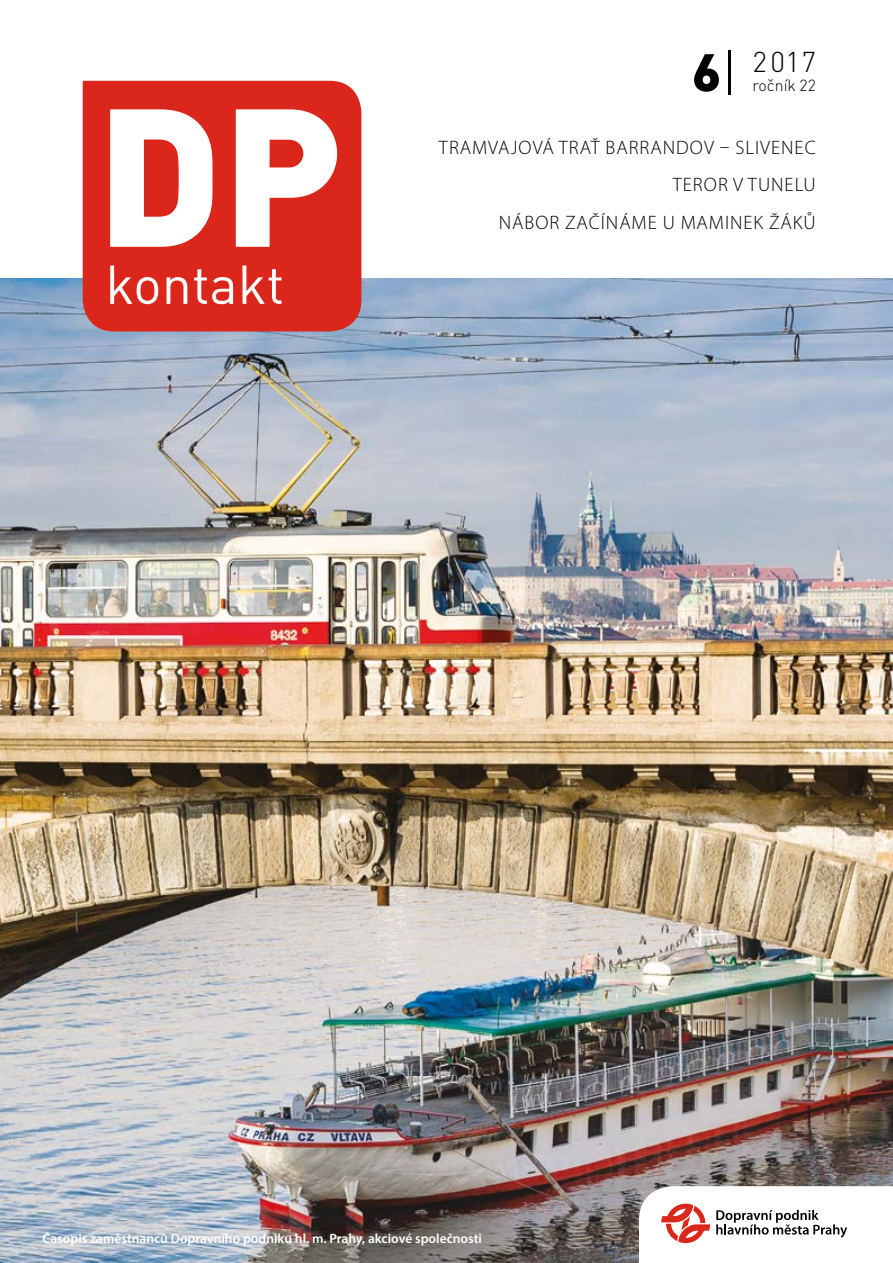
<style>
.page{position:relative;width:893px;height:1263px;background:#fff}
.page>*{position:absolute;margin:0;border:0;box-sizing:border-box;transform-origin:0 0}
.t1{font:53.85px "DINCE";color:#fff}
.t2{font:900 52.35px "DINCE";color:#000}
.t3{font:300 28.35px "DINCE";color:#000}
.t4{font:300 19.5px/37.5px "Myriad Pro";letter-spacing:.05em;color:#000;text-align:right}
.t5{font:300 15.9px "DINCE";color:#000}
.t6{font:600 13.5px "Myriad Pro";color:#fff}
.s1{font-weight:300}
</style>
<div class="page">
<img style="left:0;top:277px;width:893px;height:986px">
<svg style="left:639px;top:1186px;width:254px;height:77px"></svg>
<div style="left:83px;top:81px;width:278px;height:250px;background:#db261b"></div>
<svg style="left:110px;top:109px;width:227px;height:138px"></svg>
<h2 class="t2" style="left:692px;top:37px;width:47px">6<span class="s1">|</span></h2>
<h3 class="t3" style="left:752px;top:43px;width:65px">2017</h3>
<p class="t5" style="left:752px;top:75px;width:65px">ročník 22</p>
<h1 class="t1" style="left:105px;top:248px;width:180px">kontakt</h1>
<p class="t4" style="left:439px;top:129px;width:378px">TRAMVAJOVÁ TRAŤ BARRANDOV – SLIVENEC<br>TEROR V TUNELU<br>NÁBOR ZAČÍNÁME U MAMINEK ŽÁKŮ</p>
<p class="t6" style="left:43px;top:1229px;width:441px">Časopis zaměstnanců Dopravního podniku hl. m. Prahy, akciové společnosti</p>
</div>
